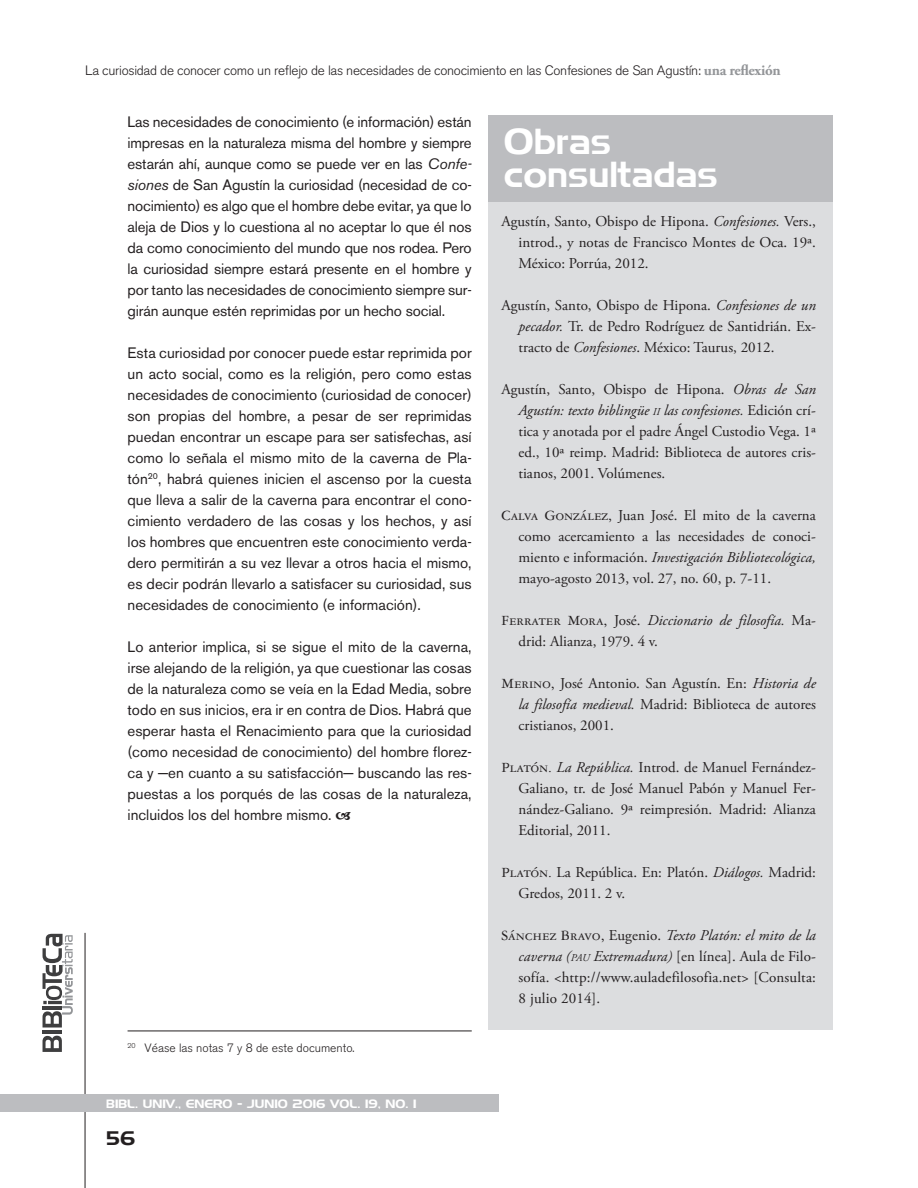
<style>
.page{position:relative;width:918px;height:1188px;background:#fff}
.page>*{position:absolute;margin:0;border:0;box-sizing:border-box;transform-origin:0 0}
.RESUMEN_-_Titulo{font:36px "Denmark";color:#fff}
.t1{font:19.5px "Denmark";color:#231f20}
.CUERPO_-_español{font:15px/21px "Akzidenz Grotesk BE";color:#231f20;text-align:justify}
.Referencias{font:15px/21px "Adobe Garamond Pro";color:#231f20;text-align:justify}
.t2{font:300 13.5px "Akzidenz Grotesk BE";letter-spacing:-.02em;color:#231f20}
.t3{font:12px "Denmark";color:#fff}
.Nota_al_pie{font:300 12px "Akzidenz Grotesk BE";color:#231f20}
.s1{font-family:"Adobe Garamond Pro";font-weight:700;font-size:15px;color:#939598}
.s2{font-style:italic}
.s3{font-style:italic;font-size:10.5px}
.s4{font-family:"Garamond Three SC"}
</style>
<div class="page">
<svg style="left:43px;top:1036px;width:19px;height:16px"></svg>
<hr style="left:43px;top:1030px;width:19px;height:4px;background:#3e3e3f">
<svg style="left:43px;top:934px;width:30px;height:94px"></svg>
<hr style="left:85px;top:933px;width:1px;height:255px;background:#231f20">
<div style="left:0;top:1094px;width:498px;height:17px;background:#bcbdc0"></div>
<div style="left:489px;top:116px;width:344px;height:108px;background:#bcbdc0"></div>
<hr style="left:128px;top:1031px;width:344px;height:1px;background:#231f20">
<div style="left:489px;top:202px;width:344px;height:828px;background:#dcdddf"></div>
<p class="t2" style="left:85px;top:62px;width:697px">La curiosidad de conocer como un reflejo de las necesidades de conocimiento en las Confesiones de San Agustín: <span class="s1">una reflexión</span></p>
<p class="CUERPO_-_español" style="left:128px;top:112px;width:346px">Las necesidades de conocimiento (e información) están impresas en la naturaleza misma del hombre y siempre estarán ahí, aunque como se puede ver en las <span class="s2">Confe&shy;siones</span> de San Agustín la curiosidad (necesidad de co&shy;nocimiento) es algo que el hombre debe evitar, ya que lo aleja de Dios y lo cuestiona al no aceptar lo que él nos da como conocimiento del mundo que nos rodea. Pero la curiosidad siempre estará presente en el hombre y por tanto las necesidades de conocimiento siempre sur&shy;girán aunque estén reprimidas por un hecho social.</p>
<p class="CUERPO_-_español" style="left:128px;top:343px;width:346px">Esta curiosidad por conocer puede estar reprimida por un acto social, como es la religión, pero como estas necesidades de conocimiento (curiosidad de conocer) son propias del hombre, a pesar de ser reprimidas puedan encontrar un escape para ser satisfechas, así como lo señala el mismo mito de la caverna de Pla&shy;tón<sup>20</sup>, habrá quienes inicien el ascenso por la cuesta que lleva a salir de la caverna para encontrar el cono&shy;cimiento verdadero de las cosas y los hechos, y así los hombres que encuentren este conocimiento verda&shy;dero permitirán a su vez llevar a otros hacia el mismo, es decir podrán llevarlo a satisfacer su curiosidad, sus necesidades de conocimiento (e información).</p>
<p class="CUERPO_-_español" style="left:128px;top:637px;width:346px">Lo anterior implica, si se sigue el mito de la caverna, irse alejando de la religión, ya que cuestionar las cosas de la naturaleza como se veía en la Edad Media, sobre todo en sus inicios, era ir en contra de Dios. Habrá que esperar hasta el Renacimiento para que la curiosidad (como necesidad de conocimiento) del hombre florez&shy;ca y −en cuanto a su satisfacción− buscando las res&shy;puestas a los porqués de las cosas de la naturaleza, incluidos los del hombre mismo.</p>
<p class="Nota_al_pie" style="left:128px;top:1041px;width:229px"><sup>20</sup> Véase las notas 7 y 8 de este documento.</p>
<p class="t3" style="left:106px;top:1096px;width:312px">BIBL. UNIV., ENERO - JUNIO 2016 VOL. 19, NO. 1</p>
<h2 class="t1" style="left:106px;top:1127px;width:30px">56</h2>
<p class="RESUMEN_-_Titulo" style="left:504px;top:120px;width:109px">Obras</p>
<p class="RESUMEN_-_Titulo" style="left:504px;top:153px;width:216px">consultadas</p>
<p class="Referencias" style="left:519px;top:211px;width:299px;text-indent:-17px">Agustín, Santo, Obispo de Hipona. <span class="s2">Confesiones.</span> Vers., introd., y notas de Francisco Montes de Oca. 19ª.<br>México: Porrúa, 2012.</p>
<p class="Referencias" style="left:519px;top:295px;width:299px;text-indent:-17px">Agustín, Santo, Obispo de Hipona. <span class="s2">Confesiones de un pecador.</span> Tr. de Pedro Rodríguez de Santidrián. Ex&shy;tracto de <span class="s2">Confesiones</span>. México: Taurus, 2012.</p>
<p class="Referencias" style="left:519px;top:379px;width:299px;text-indent:-17px">Agustín, Santo, Obispo de Hipona. <span class="s2">Obras de San Agustín: texto biblingüe</span> <span class="s3">ii</span> <span class="s2">las confesiones.</span> Edición crí&shy;tica y anotada por el padre Ángel Custodio Vega. 1ª ed., 10ª reimp. Madrid: Biblioteca de autores cris&shy;tianos, 2001. Volúmenes.</p>
<p class="Referencias" style="left:519px;top:505px;width:299px;text-indent:-17px"><span class="s4">Calva González,</span> Juan José. El mito de la caverna como acercamiento a las necesidades de conoci&shy;miento e información. <span class="s2">Investigación Bibliotecológica, </span>mayo-agosto 2013, vol. 27, no. 60, p. 7-11.</p>
<p class="Referencias" style="left:519px;top:610px;width:299px;text-indent:-17px"><span class="s4">Ferrater Mora,</span> José. <span class="s2">Diccionario de filosofía.</span> Ma&shy;drid: Alianza, 1979. 4 v.</p>
<p class="Referencias" style="left:519px;top:673px;width:299px;text-indent:-17px"><span class="s4">Merino,</span> José Antonio. San Agustín. En: <span class="s2">Historia de la filosofía medieval.</span> Madrid: Biblioteca de autores cristianos, 2001.</p>
<p class="Referencias" style="left:519px;top:757px;width:299px;text-indent:-17px"><span class="s4">Platón.</span> <span class="s2">La República.</span> Introd. de Manuel Fernández-Galiano, tr. de José Manuel Pabón y Manuel Fer&shy;nández-Galiano. 9ª reimpresión. Madrid: Alianza Editorial, 2011.</p>
<p class="Referencias" style="left:519px;top:862px;width:299px;text-indent:-17px"><span class="s4">Platón.</span> La República. En: Platón. <span class="s2">Diálogos.</span> Madrid:<br>Gredos, 2011. 2 v.</p>
<p class="Referencias" style="left:519px;top:925px;width:299px;text-indent:-17px"><span class="s4">Sánchez Bravo,</span> Eugenio. <span class="s2">Texto Platón: el mito de la caverna (</span><span class="s3">pau</span> <span class="s2">Extremadura)</span> [en línea]. Aula de Filo&shy;sofía. &lt;http://www.auladefilosofia.net&gt; [Consulta:<br>8 julio 2014].</p>
</div>
